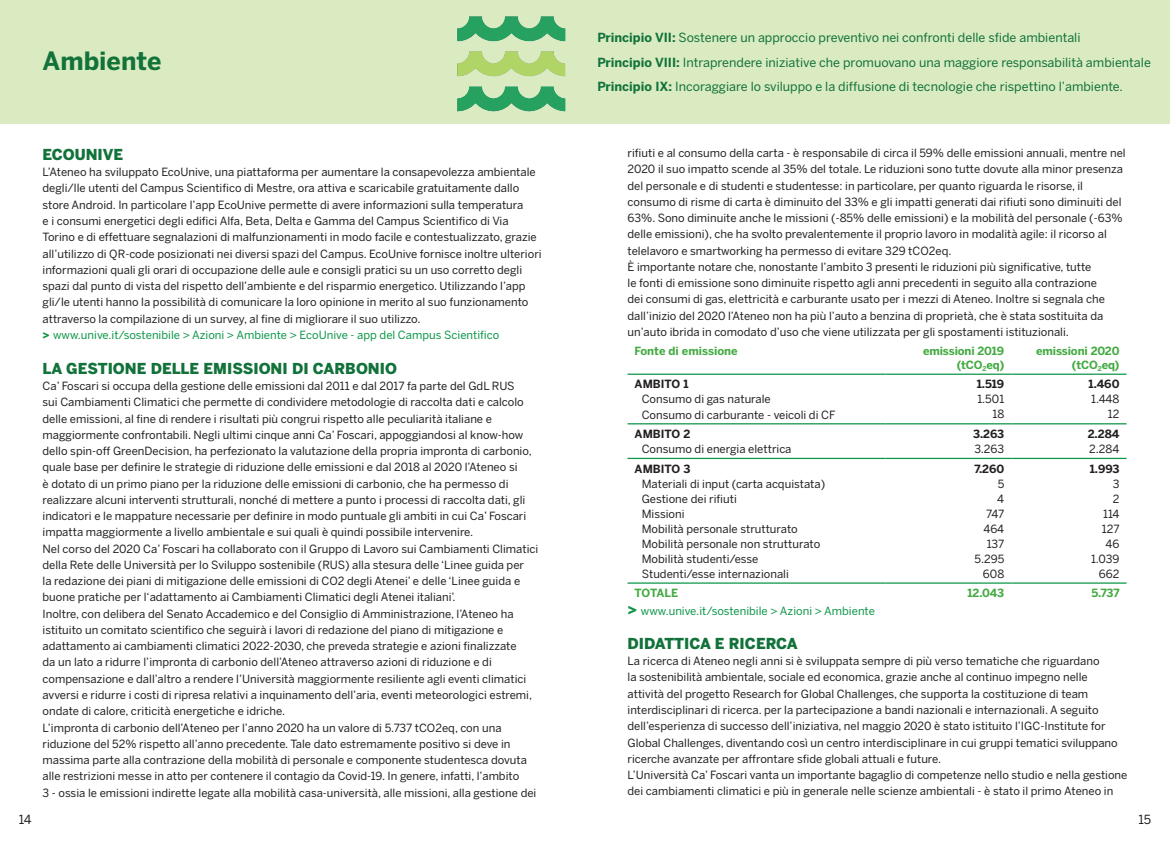
<style>
.page{position:relative;width:1170px;height:851px;background:#fff}
.page>*{position:absolute;margin:0;border:0;box-sizing:border-box;transform-origin:0 0}
.t1{font:700 25px "Benton Sans";color:#11723a}
.t2{font:900 15px "Benton Sans";color:#11723a}
.t3{font:12.5px/24.6px "Benton Sans";color:#11723a}
.t4{font:12.5px "Benton Sans";color:#231f20}
.t5{font:11.25px/16.2px "Benton Sans";color:#231f20}
.t6{font:700 11.25px/13.8px "Benton Sans";letter-spacing:-.01em;color:#44aa42;text-align:right}
.t7{font:700 11.25px "Benton Sans";color:#231f20}
.t8{font:11.25px "Benton Sans";color:#0b9547}
.s1{font-weight:900;color:#0b9547}
.s2{color:#0b9547}
.s3{font-weight:700}
.s4{font-weight:900;font-size:15px}
</style>
<div class="page">
<hr style="left:627px;top:373px;width:258px;height:2px;background:#0b9547">
<hr style="left:885px;top:373px;width:126px;height:2px;background:#0b9547">
<hr style="left:1011px;top:373px;width:115px;height:2px;background:#0b9547">
<hr style="left:627px;top:423px;width:258px;height:1px;background:#0b9547">
<hr style="left:885px;top:423px;width:126px;height:1px;background:#0b9547">
<hr style="left:1011px;top:423px;width:115px;height:1px;background:#0b9547">
<hr style="left:627px;top:457px;width:258px;height:2px;background:#0b9547">
<hr style="left:885px;top:457px;width:126px;height:2px;background:#0b9547">
<hr style="left:1011px;top:457px;width:115px;height:2px;background:#0b9547">
<hr style="left:627px;top:582px;width:258px;height:1px;background:#0b9547">
<hr style="left:885px;top:582px;width:126px;height:1px;background:#0b9547">
<hr style="left:1011px;top:582px;width:115px;height:1px;background:#0b9547">
<div style="left:0;top:0;width:1169px;height:123px;background:#daeac1"></div>
<img style="left:457px;top:16px;width:109px;height:96px">
<h1 class="t1" style="left:43px;top:46px;width:121px">Ambiente</h1>
<h2 class="t2" style="left:43px;top:145px;width:82px">ECOUNIVE</h2>
<p class="t5" style="left:43px;top:164px;width:500px">L’Ateneo ha sviluppato EcoUnive, una piattaforma per aumentare la consapevolezza ambientale degli/lle utenti del Campus Scientifico di Mestre, ora attiva e scaricabile gratuitamente dallo store Android. In particolare l’app EcoUnive permette di avere informazioni sulla temperatura<br>e i consumi energetici degli edifici Alfa, Beta, Delta e Gamma del Campus Scientifico di Via Torino e di effettuare segnalazioni di malfunzionamenti in modo facile e contestualizzato, grazie all’utilizzo di QR-code posizionati nei diversi spazi del Campus. EcoUnive fornisce inoltre ulteriori informazioni quali gli orari di occupazione delle aule e consigli pratici su un uso corretto degli spazi dal punto di vista del rispetto dell’ambiente e del risparmio energetico. Utilizzando l’app gli/le utenti hanno la possibilità di comunicare la loro opinione in merito al suo funzionamento attraverso la compilazione di un survey, al fine di migliorare il suo utilizzo.<br><span class="s1">&gt;</span> <span class="s2">www.unive.it/sostenibile &gt; Azioni &gt; Ambiente &gt; EcoUnive - app del Campus Scientifico</span></p>
<h2 class="t2" style="left:43px;top:359px;width:356px">LA GESTIONE DELLE EMISSIONI DI CARBONIO</h2>
<p class="t5" style="left:43px;top:378px;width:497px">Ca’ Foscari si occupa della gestione delle emissioni dal 2011 e dal 2017 fa parte del GdL RUS<br>sui Cambiamenti Climatici che permette di condividere metodologie di raccolta dati e calcolo delle emissioni, al fine di rendere i risultati più congrui rispetto alle peculiarità italiane e maggiormente confrontabili. Negli ultimi cinque anni Ca’ Foscari, appoggiandosi al know-how dello spin-off GreenDecision, ha perfezionato la valutazione della propria impronta di carbonio, quale base per definire le strategie di riduzione delle emissioni e dal 2018 al 2020 l’Ateneo si<br>è dotato di un primo piano per la riduzione delle emissioni di carbonio, che ha permesso di realizzare alcuni interventi strutturali, nonché di mettere a punto i processi di raccolta dati, gli indicatori e le mappature necessarie per definire in modo puntuale gli ambiti in cui Ca’ Foscari impatta maggiormente a livello ambientale e sui quali è quindi possibile intervenire.<br>Nel corso del 2020 Ca’ Foscari ha collaborato con il Gruppo di Lavoro sui Cambiamenti Climatici della Rete delle Università per lo Sviluppo sostenibile (RUS) alla stesura delle ‘Linee guida per<br>la redazione dei piani di mitigazione delle emissioni di CO2 degli Atenei’ e delle ‘Linee guida e buone pratiche per l‘adattamento ai Cambiamenti Climatici degli Atenei italiani’.<br>Inoltre, con delibera del Senato Accademico e del Consiglio di Amministrazione, l’Ateneo ha istituito un comitato scientifico che seguirà i lavori di redazione del piano di mitigazione e adattamento ai cambiamenti climatici 2022-2030, che preveda strategie e azioni finalizzate<br>da un lato a ridurre l’impronta di carbonio dell’Ateneo attraverso azioni di riduzione e di compensazione e dall’altro a rendere l’Università maggiormente resiliente agli eventi climatici avversi e ridurre i costi di ripresa relativi a inquinamento dell’aria, eventi meteorologici estremi, ondate di calore, criticità energetiche e idriche.<br>L’impronta di carbonio dell’Ateneo per l’anno 2020 ha un valore di 5.737 tCO2eq, con una riduzione del 52% rispetto all’anno precedente. Tale dato estremamente positivo si deve in massima parte alla contrazione della mobilità di personale e componente studentesca dovuta alle restrizioni messe in atto per contenere il contagio da Covid-19. In genere, infatti, l’ambito<br>3 - ossia le emissioni indirette legate alla mobilità casa-università, alle missioni, alla gestione dei</p>
<p class="t3" style="left:597px;top:25px;width:555px"><span class="s3">Principio VII:</span> Sostenere un approccio preventivo nei confronti delle sfide ambientali<br><span class="s3">Principio VIII:</span> Intraprendere iniziative che promuovano una maggiore responsabilità ambientale<br><span class="s3">Principio IX:</span> Incoraggiare lo sviluppo e la diffusione di tecnologie che rispettino l’ambiente.</p>
<p class="t5" style="left:627px;top:145px;width:499px">rifiuti e al consumo della carta - è responsabile di circa il 59% delle emissioni annuali, mentre nel 2020 il suo impatto scende al 35% del totale. Le riduzioni sono tutte dovute alla minor presenza del personale e di studenti e studentesse: in particolare, per quanto riguarda le risorse, il consumo di risme di carta è diminuito del 33% e gli impatti generati dai rifiuti sono diminuiti del 63%. Sono diminuite anche le missioni (-85% delle emissioni) e la mobilità del personale (-63% delle emissioni), che ha svolto prevalentemente il proprio lavoro in modalità agile: il ricorso al telelavoro e smartworking ha permesso di evitare 329 tCO2eq.<br>È importante notare che, nonostante l’ambito 3 presenti le riduzioni più significative, tutte<br>le fonti di emissione sono diminuite rispetto agli anni precedenti in seguito alla contrazione<br>dei consumi di gas, elettricità e carburante usato per i mezzi di Ateneo. Inoltre si segnala che dall’inizio del 2020 l’Ateneo non ha più l’auto a benzina di proprietà, che è stata sostituita da un’auto ibrida in comodato d’uso che viene utilizzata per gli spostamenti istituzionali.</p>
<p class="t6" style="left:634px;top:344px;width:105px">Fonte di emissione</p>
<p class="t6" style="left:922px;top:344px;width:83px">emissioni 2019 (tCO<sub>2</sub>eq)</p>
<p class="t6" style="left:1036px;top:344px;width:85px">emissioni 2020 (tCO<sub>2</sub>eq)</p>
<p class="t7" style="left:634px;top:377px;width:55px">AMBITO 1</p>
<p class="t5" style="left:641px;top:391px;width:195px;line-height:15px">Consumo di gas naturale<br>Consumo di carburante - veicoli di CF</p>
<p class="t7" style="left:1088px;top:377px;width:32px">1.460</p>
<p class="t5" style="left:1091px;top:391px;width:30px;line-height:15px;text-align:right">1.448<br>12</p>
<p class="t7" style="left:976px;top:377px;width:29px">1.519</p>
<p class="t5" style="left:977px;top:391px;width:28px;line-height:15px;text-align:right">1.501<br>18</p>
<p class="t7" style="left:634px;top:427px;width:57px">AMBITO 2</p>
<p class="t5" style="left:641px;top:440px;width:151px">Consumo di energia elettrica</p>
<p class="t7" style="left:634px;top:462px;width:57px">AMBITO 3</p>
<p class="t5" style="left:641px;top:476px;width:185px;line-height:15px">Materiali di input (carta acquistata)<br>Gestione dei rifiuti<br>Missioni<br>Mobilità personale strutturato<br>Mobilità personale non strutturato<br>Mobilità studenti/esse<br>Studenti/esse internazionali</p>
<p class="t7" style="left:973px;top:427px;width:33px">3.263</p>
<p class="t5" style="left:974px;top:440px;width:31px">3.263</p>
<p class="t7" style="left:974px;top:462px;width:31px">7.260</p>
<p class="t5" style="left:974px;top:476px;width:31px;line-height:15px;text-align:right">5<br>4<br>747<br>464<br>137<br>5.295<br>608</p>
<p class="t7" style="left:1087px;top:427px;width:33px">2.284</p>
<p class="t5" style="left:1089px;top:440px;width:32px">2.284</p>
<p class="t7" style="left:1089px;top:461px;width:31px">1.993</p>
<p class="t5" style="left:1090px;top:476px;width:30px;line-height:15px;text-align:right">3<br>2<br>114<br>127<br>46<br>1.039<br>662</p>
<p class="t6" style="left:634px;top:586px;width:45px">TOTALE</p>
<p class="t6" style="left:967px;top:586px;width:38px">12.043</p>
<p class="t6" style="left:1091px;top:586px;width:30px">5.737</p>
<p class="t8" style="left:627px;top:604px;width:249px"><span class="s4">&gt;</span> www.unive.it/sostenibile &gt; Azioni &gt; Ambiente</p>
<h2 class="t2" style="left:627px;top:634px;width:172px">DIDATTICA E RICERCA</h2>
<p class="t5" style="left:627px;top:652px;width:501px">La ricerca di Ateneo negli anni si è sviluppata sempre di più verso tematiche che riguardano<br>la sostenibilità ambientale, sociale ed economica, grazie anche al continuo impegno nelle<br>attività del progetto Research for Global Challenges, che supporta la costituzione di team interdisciplinari di ricerca. per la partecipazione a bandi nazionali e internazionali. A seguito dell’esperienza di successo dell’iniziativa, nel maggio 2020 è stato istituito l’IGC-Institute for Global Challenges, diventando così un centro interdisciplinare in cui gruppi tematici sviluppano ricerche avanzate per affrontare sfide globali attuali e future.<br>L’Università Ca’ Foscari vanta un importante bagaglio di competenze nello studio e nella gestione dei cambiamenti climatici e più in generale nelle scienze ambientali - è stato il primo Ateneo in</p>
<p class="t4" style="left:19px;top:812px;width:14px">14</p>
<p class="t4" style="left:1138px;top:811px;width:14px">15</p>
</div>
